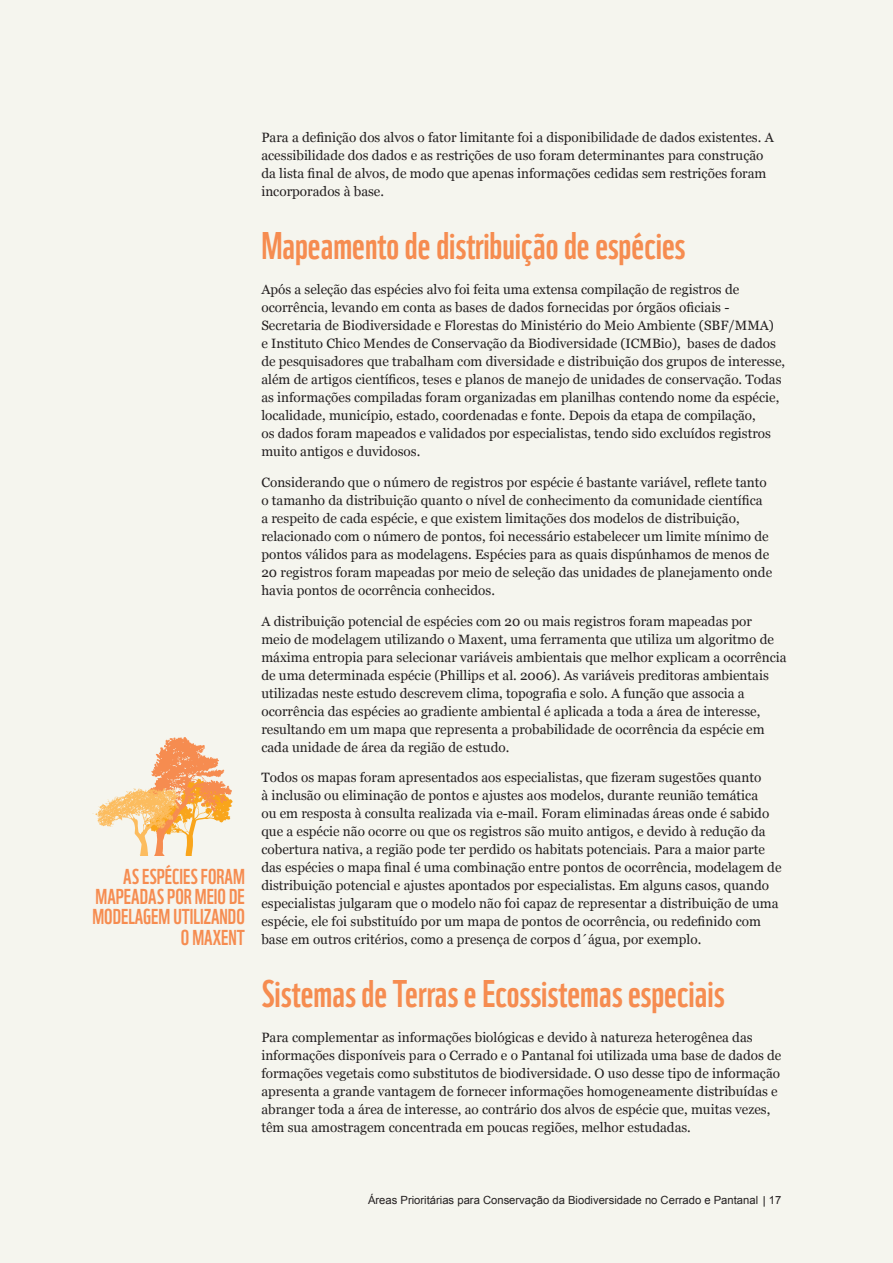
<style>
.page{position:relative;width:893px;height:1263px;background:#f5f5ee}
.page>*{position:absolute;margin:0;border:0;box-sizing:border-box;transform-origin:0 0}
.t1{font:37.5px "WWF";color:#f68c50}
.t2{font:21px/20.2px "WWF";color:#f68c50;text-align:right}
.t3{font:13.5px/18px "Georgia";color:#231f20}
.t4{font:11.25px "Arial";color:#231f20}
</style>
<div class="page">
<svg style="left:95px;top:737px;width:138px;height:118px"></svg>
<h2 class="t2" style="left:92px;top:864px;width:154px">AS ESPÉCIES FORAM<br>MAPEADAS POR MEIO DE<br>MODELAGEM UTILIZANDO<br>O MAXENT</h2>
<p class="t3" style="left:261px;top:128px;width:514px">Para a definição dos alvos o fator limitante foi a disponibilidade de dados existentes. A acessibilidade dos dados e as restrições de uso foram determinantes para construção da lista final de alvos, de modo que apenas informações cedidas sem restrições foram incorporados à base.</p>
<h1 class="t1" style="left:261px;top:216px;width:425px">Mapeamento de distribuição de espécies</h1>
<p class="t3" style="left:261px;top:280px;width:525px">Após a seleção das espécies alvo foi feita uma extensa compilação de registros de ocorrência, levando em conta as bases de dados fornecidas por órgãos oficiais - Secretaria de Biodiversidade e Florestas do Ministério do Meio Ambiente (SBF/MMA)<br>e Instituto Chico Mendes de Conservação da Biodiversidade (ICMBio), bases de dados de pesquisadores que trabalham com diversidade e distribuição dos grupos de interesse, além de artigos científicos, teses e planos de manejo de unidades de conservação. Todas as informações compiladas foram organizadas em planilhas contendo nome da espécie, localidade, município, estado, coordenadas e fonte. Depois da etapa de compilação,<br>os dados foram mapeados e validados por especialistas, tendo sido excluídos registros muito antigos e duvidosos.</p>
<p class="t3" style="left:261px;top:473px;width:512px">Considerando que o número de registros por espécie é bastante variável, reflete tanto o tamanho da distribuição quanto o nível de conhecimento da comunidade científica a respeito de cada espécie, e que existem limitações dos modelos de distribuição, relacionado com o número de pontos, foi necessário estabelecer um limite mínimo de pontos válidos para as modelagens. Espécies para as quais dispúnhamos de menos de 20 registros foram mapeadas por meio de seleção das unidades de planejamento onde havia pontos de ocorrência conhecidos.</p>
<p class="t3" style="left:261px;top:611px;width:527px">A distribuição potencial de espécies com 20 ou mais registros foram mapeadas por<br>meio de modelagem utilizando o Maxent, uma ferramenta que utiliza um algoritmo de máxima entropia para selecionar variáveis ambientais que melhor explicam a ocorrência de uma determinada espécie (Phillips et al. 2006). As variáveis preditoras ambientais utilizadas neste estudo descrevem clima, topografia e solo. A função que associa a ocorrência das espécies ao gradiente ambiental é aplicada a toda a área de interesse, resultando em um mapa que representa a probabilidade de ocorrência da espécie em cada unidade de área da região de estudo.</p>
<p class="t3" style="left:261px;top:768px;width:522px">Todos os mapas foram apresentados aos especialistas, que fizeram sugestões quanto<br>à inclusão ou eliminação de pontos e ajustes aos modelos, durante reunião temática<br>ou em resposta à consulta realizada via e-mail. Foram eliminadas áreas onde é sabido que a espécie não ocorre ou que os registros são muito antigos, e devido à redução da cobertura nativa, a região pode ter perdido os habitats potenciais. Para a maior parte das espécies o mapa final é uma combinação entre pontos de ocorrência, modelagem de distribuição potencial e ajustes apontados por especialistas. Em alguns casos, quando especialistas julgaram que o modelo não foi capaz de representar a distribuição de uma espécie, ele foi substituído por um mapa de pontos de ocorrência, ou redefinido com base em outros critérios, como a presença de corpos d´água, por exemplo.</p>
<h1 class="t1" style="left:261px;top:965px;width:465px">Sistemas de Terras e Ecossistemas especiais</h1>
<p class="t3" style="left:261px;top:1028px;width:522px">Para complementar as informações biológicas e devido à natureza heterogênea das informações disponíveis para o Cerrado e o Pantanal foi utilizada uma base de dados de formações vegetais como substitutos de biodiversidade. O uso desse tipo de informação apresenta a grande vantagem de fornecer informações homogeneamente distribuídas e abranger toda a área de interesse, ao contrário dos alvos de espécie que, muitas vezes, têm sua amostragem concentrada em poucas regiões, melhor estudadas.</p>
<p class="t4" style="left:368px;top:1193px;width:415px">Áreas Prioritárias para Conservação da Biodiversidade no Cerrado e Pantanal 17</p>
</div>
